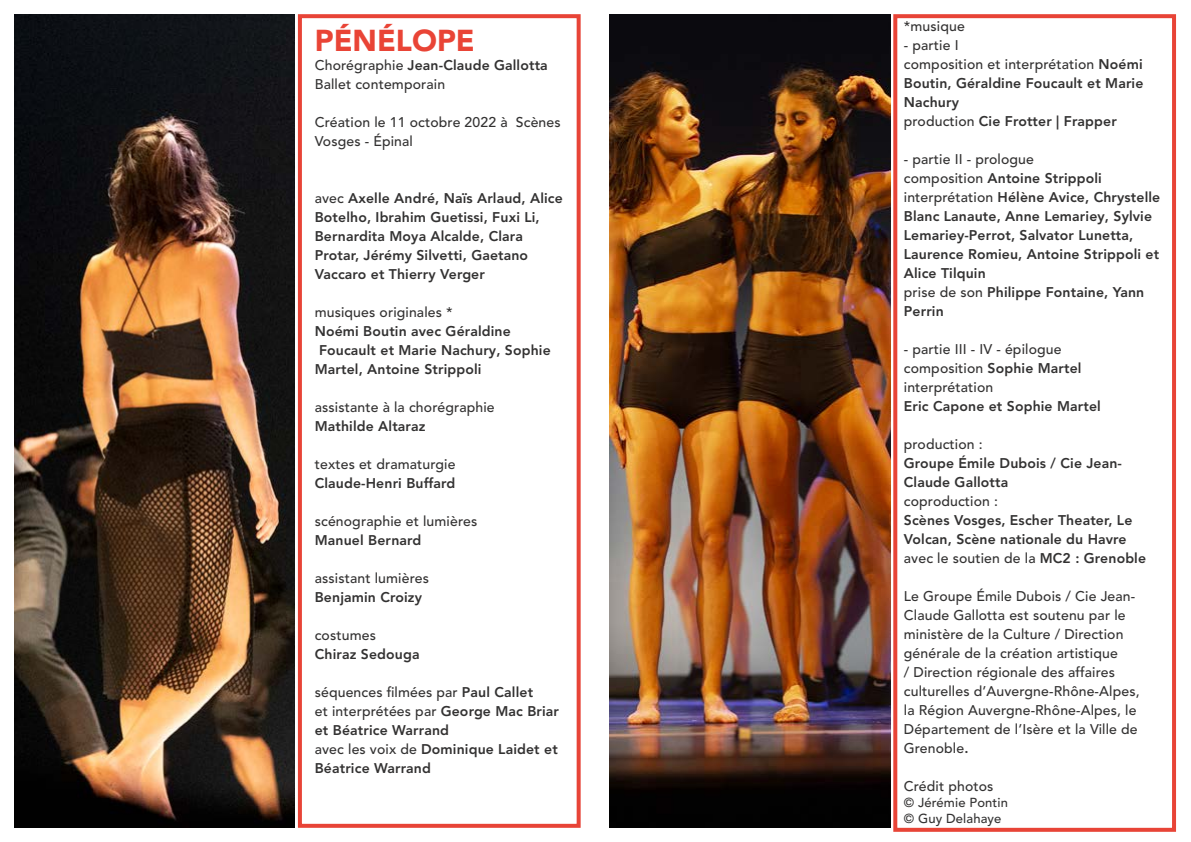
<style>
.page{position:relative;width:1191px;height:842px;background:#fff}
.page>*{position:absolute;margin:0;border:0;box-sizing:border-box;transform-origin:0 0}
.t1{font:900 30px "Avenir LT Pro";color:#e94436}
.t2{font:800 14px/19px "Avenir LT Pro";letter-spacing:.01em;color:#333232}
.t3{font:500 14px/19px "Avenir LT Pro";letter-spacing:.01em;color:#333232}
.t4{font:500 13px/16px "Avenir LT Pro";letter-spacing:.01em;color:#333232}
.s1{font-weight:800}
.s2{font-weight:500}
</style>
<div class="page">
<div style="left:893px;top:14px;width:283px;height:818px;border:4px solid #e84437"></div>
<img style="left:14px;top:14px;width:281px;height:814px">
<img style="left:609px;top:14px;width:281px;height:814px">
<div style="left:298px;top:14px;width:282px;height:814px;border:4px solid #e84437"></div>
<h1 class="t1" style="left:315px;top:22px;width:162px">PÉNÉLOPE</h1>
<p class="t3" style="left:315px;top:56px;width:234px">Chorégraphie <span class="s1">Jean-Claude Gallotta<br></span>Ballet contemporain</p>
<p class="t3" style="left:315px;top:113px;width:247px">Création le 11 octobre 2022 à Scènes<br>Vosges - Épinal</p>
<p class="t2" style="left:315px;top:189px;width:250px"><span class="s2">avec</span> Axelle André, Naïs Arlaud, Alice Botelho, Ibrahim Guetissi, Fuxi Li, Bernardita Moya Alcalde, Clara Protar, Jérémy Silvetti, Gaetano Vaccaro et Thierry Verger</p>
<p class="t3" style="left:315px;top:303px;width:139px">musiques originales *</p>
<p class="t2" style="left:315px;top:322px;width:198px">Noémi Boutin avec Géraldine</p>
<p class="t2" style="left:319px;top:341px;width:233px">Foucault et Marie Nachury, Sophie</p>
<p class="t2" style="left:315px;top:360px;width:168px">Martel, Antoine Strippoli</p>
<p class="t3" style="left:315px;top:398px;width:181px">assistante à la chorégraphie</p>
<p class="t2" style="left:315px;top:417px;width:112px">Mathilde Altaraz</p>
<p class="t3" style="left:315px;top:455px;width:142px">textes et dramaturgie</p>
<p class="t2" style="left:315px;top:474px;width:142px">Claude-Henri Buffard</p>
<p class="t3" style="left:315px;top:512px;width:164px">scénographie et lumières</p>
<p class="t2" style="left:315px;top:531px;width:108px">Manuel Bernard</p>
<p class="t3" style="left:315px;top:569px;width:116px">assistant lumières</p>
<p class="t2" style="left:315px;top:588px;width:109px">Benjamin Croizy</p>
<p class="t3" style="left:315px;top:626px;width:63px">costumes</p>
<p class="t2" style="left:315px;top:645px;width:106px">Chiraz Sedouga</p>
<p class="t2" style="left:315px;top:683px;width:246px"><span class="s2">séquences filmées par</span> Paul Callet<br><span class="s2">et interprétées par</span> George Mac Briar et Béatrice Warrand<br><span class="s2">avec les voix de</span> Dominique Laidet et<br>Béatrice Warrand</p>
<p class="t3" style="left:904px;top:17px;width:62px">*musique</p>
<p class="t2" style="left:904px;top:36px;width:241px"><span class="s2">- partie I<br>composition et interprétation</span> Noémi<br>Boutin, Géraldine Foucault et Marie<br>Nachury<br><span class="s2">production</span> Cie Frotter | Frapper</p>
<p class="t2" style="left:904px;top:150px;width:258px"><span class="s2">- partie II - prologue<br>composition</span> Antoine Strippoli <span class="s2">interprétation</span> Hélène Avice, Chrystelle<br>Blanc Lanaute, Anne Lemariey, Sylvie<br>Lemariey-Perrot, Salvator Lunetta,<br>Laurence Romieu, Antoine Strippoli et<br>Alice Tilquin<br><span class="s2">prise de son</span> Philippe Fontaine, Yann<br>Perrin</p>
<p class="t3" style="left:904px;top:340px;width:179px">- partie III - IV - épilogue composition <span class="s1">Sophie Martel </span>interprétation</p>
<p class="t2" style="left:904px;top:397px;width:198px">Eric Capone et Sophie Martel</p>
<p class="t3" style="left:904px;top:435px;width:80px">production :</p>
<p class="t2" style="left:904px;top:454px;width:220px">Groupe Émile Dubois / Cie Jean-<br>Claude Gallotta</p>
<p class="t3" style="left:904px;top:492px;width:96px">coproduction :</p>
<p class="t2" style="left:904px;top:511px;width:244px">Scènes Vosges, Escher Theater, Le<br>Volcan, Scène nationale du Havre <span class="s2">avec le soutien de la</span> MC2 : Grenoble</p>
<p class="t3" style="left:904px;top:587px;width:237px">Le Groupe Émile Dubois / Cie Jean-Claude Gallotta est soutenu par le ministère de la Culture / Direction générale de la création artistique<br>/ Direction régionale des affaires culturelles d’Auvergne-Rhône-Alpes, la Région Auvergne-Rhône-Alpes, le Département de l’Isère et la Ville de Grenoble<span class="s1">.</span></p>
<p class="t3" style="left:904px;top:777px;width:91px">Crédit photos</p>
<p class="t4" style="left:904px;top:795px;width:106px">© Jérémie Pontin © Guy Delahaye</p>
</div>
